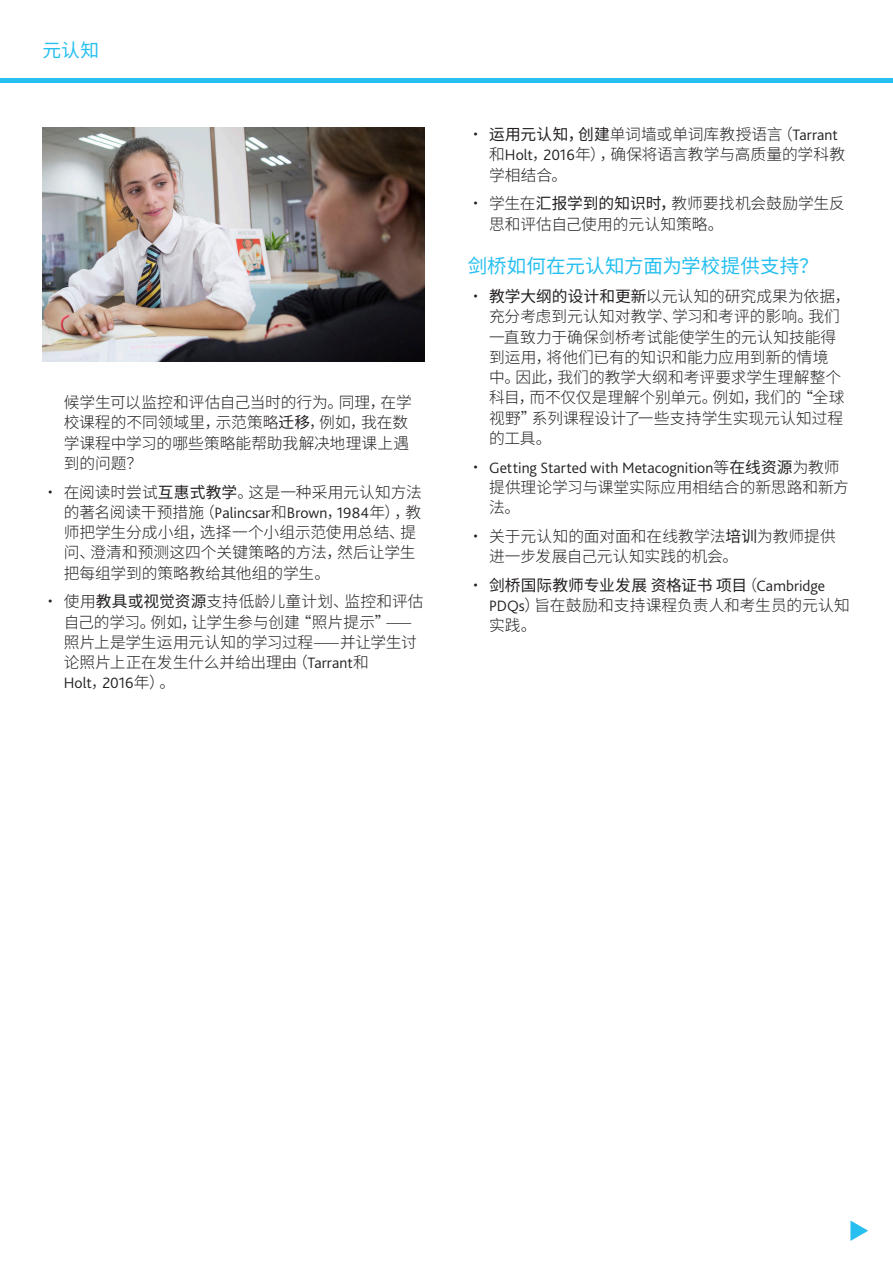
<style>
.page{position:relative;width:893px;height:1263px;background:#fff}
.page>*{position:absolute;margin:0;border:0;box-sizing:border-box;transform-origin:0 0}
.H3_subhead_Chinese{font:19.5px "Source Han Sans CN";letter-spacing:.005em;color:#26bff0}
.t1{font:18.75px "Source Han Sans CN";color:#26bff0}
.p_Body_Chinese_bulle{font:300 15.75px/20.2px "Source Han Sans CN";color:#231f20}
.p_Body_Chinese_bulle-2{font:300 15.75px/20.2px "Bliss Pro";color:#231f20}
.s1{font-weight:400}
.s2{font-family:"Bliss Pro"}
.s3{font-family:"Source Han Sans CN"}
.s4{font-family:"Source Han Sans CN";font-weight:400}
</style>
<div class="page">
<svg style="left:850px;top:1220px;width:18px;height:21px"></svg>
<hr style="left:0;top:78px;width:893px;height:4px;background:#26bff0">
<img style="left:43px;top:128px;width:382px;height:233px">
<p class="t1" style="left:43px;top:40px;width:58px">元认知</p>
<p class="p_Body_Chinese_bulle" style="left:64px;top:392px;width:350px">候学生可以监控和评估自己当时的行为。同理，在学校课程的不同领域里，示范策略<span class="s1">迁移</span>，例如，我在数学课程中学习的哪些策略能帮助我解决地理课上遇到的问题？</p>
<p class="p_Body_Chinese_bulle" style="left:64px;top:482px;width:360px;text-indent:-21px">• 在阅读时尝试<span class="s1">互惠式教学</span>。这是一种采用元认知方法的著名阅读干预措施（<span class="s2">Palincsar</span>和<span class="s2">Brown</span>，<span class="s2">1984</span>年），教师把学生分成小组，选择一个小组示范使用总结、提问、澄清和预测这四个关键策略的方法，然后让学生把每组学到的策略教给其他组的学生。</p>
<p class="p_Body_Chinese_bulle" style="left:64px;top:592px;width:361px;text-indent:-21px">• 使用<span class="s1">教具或视觉资源</span>支持低龄儿童计划、监控和评估自己的学习。例如，让学生参与创建“照片提示”——照片上是学生运用元认知的学习过程——并让学生讨论照片上正在发生什么并给出理由（<span class="s2">Tarrant</span>和<br><span class="s2">Holt</span>，<span class="s2">2016</span>年）。</p>
<p class="p_Body_Chinese_bulle" style="left:489px;top:125px;width:358px;text-indent:-21px">• <span class="s1">运用元认知，创建</span>单词墙或单词库教授语言（<span class="s2">Tarrant</span>和<span class="s2">Holt</span>，<span class="s2">2016</span>年），确保将语言教学与高质量的学科教学相结合。</p>
<p class="p_Body_Chinese_bulle" style="left:489px;top:194px;width:358px;text-indent:-21px">• 学生在<span class="s1">汇报学到的知识时，</span>教师要找机会鼓励学生反思和评估自己使用的元认知策略。</p>
<p class="H3_subhead_Chinese" style="left:468px;top:255px;width:352px">剑桥如何在元认知方面为学校提供支持？</p>
<p class="p_Body_Chinese_bulle" style="left:489px;top:287px;width:363px;text-indent:-21px">• <span class="s1">教学大纲的设计和更新</span>以元认知的研究成果为依据，充分考虑到元认知对教学、学习和考评的影响。我们一直致力于确保剑桥考试能使学生的元认知技能得到运用，将他们已有的知识和能力应用到新的情境<br>中。因此，我们的教学大纲和考评要求学生理解整个科目，而不仅仅是理解个别单元。例如，我们的“全球视野”系列课程设计了一些支持学生实现元认知过程的工具。</p>
<p class="p_Body_Chinese_bulle-2" style="left:489px;top:457px;width:361px;text-indent:-21px"><span class="s3">•</span> Getting Started with Metacognition<span class="s3">等</span><span class="s4">在线资源</span><span class="s3">为教师提供理论学习与课堂实际应用相结合的新思路和新方法。</span></p>
<p class="p_Body_Chinese_bulle" style="left:489px;top:526px;width:348px;text-indent:-21px">• 关于元认知的面对面和在线教学法<span class="s1">培训</span>为教师提供进一步发展自己元认知实践的机会。</p>
<p class="p_Body_Chinese_bulle" style="left:489px;top:575px;width:362px;text-indent:-21px">• <span class="s1">剑桥国际教师专业发展 资格证书 项目</span>（<span class="s2">Cambridge<br>PDQs</span>）旨在鼓励和支持课程负责人和考生员的元认知实践。</p>
</div>
